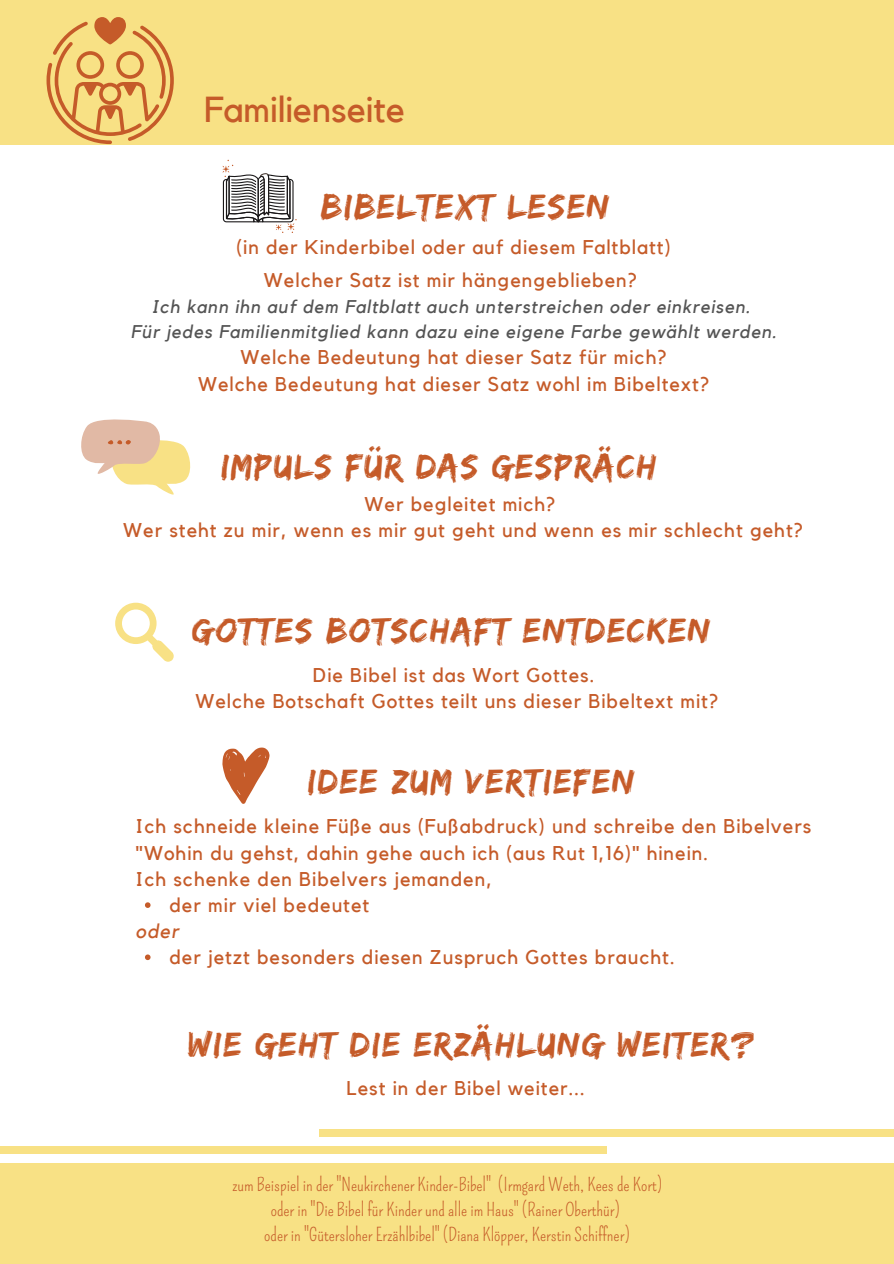
<style>
.page{position:relative;width:894px;height:1264px;background:#fff}
.page>*{position:absolute;margin:0;border:0;box-sizing:border-box;transform-origin:0 0}
.t1{font:36px "Edo";letter-spacing:.05em;color:#c55b29}
.t2{font:36px "Kollektif";color:#c55b29}
.t3{font:19.8px/26.1px "Kollektif";letter-spacing:.05em;color:#c55b29}
.t4{font:italic 19.8px "Kollektif";color:#c55b29}
.t5{font:italic 18.3px "Kollektif";letter-spacing:.05em;color:#545454}
.t6{font:18px "Pompiere";color:#c55b29}
</style>
<div class="page">
<div style="left:0;top:0;width:893px;height:144px;background:#f8e185"></div>
<svg style="left:46px;top:17px;width:128px;height:127px"></svg>
<svg style="left:145px;top:902px;width:5px;height:5px"></svg>
<svg style="left:145px;top:954px;width:5px;height:6px"></svg>
<div style="left:319px;top:1128px;width:574px;height:8px;background:#f8e185"></div>
<div style="left:0;top:1146px;width:606px;height:8px;background:#f8e185"></div>
<div style="left:0;top:1163px;width:893px;height:100px;background:#f8e185"></div>
<svg style="left:81px;top:419px;width:110px;height:76px"></svg>
<svg style="left:222px;top:747px;width:47px;height:57px"></svg>
<svg style="left:115px;top:602px;width:59px;height:59px"></svg>
<svg style="left:222px;top:160px;width:74px;height:73px"></svg>
<p class="t2" style="left:204px;top:93px;width:202px">Familienseite</p>
<p class="t1" style="left:321px;top:185px;width:290px">BIBELTEXT LESEN</p>
<p class="t3" style="left:236px;top:234px;width:435px">(in der Kinderbibel oder auf diesem Faltblatt)</p>
<p class="t3" style="left:264px;top:268px;width:374px">Welcher Satz ist mir hängengeblieben?</p>
<p class="t5" style="left:151px;top:298px;width:600px">Ich kann ihn auf dem Faltblatt auch unterstreichen oder einkreisen.</p>
<p class="t5" style="left:131px;top:323px;width:647px">Für jedes Familienmitglied kann dazu eine eigene Farbe gewählt werden.</p>
<p class="t3" style="left:240px;top:345px;width:427px">Welche Bedeutung hat dieser Satz für mich?</p>
<p class="t3" style="left:198px;top:372px;width:512px">Welche Bedeutung hat dieser Satz wohl im Bibeltext?</p>
<p class="t1" style="left:221px;top:446px;width:437px">IMPULS FÜR DAS GESPRÄCH</p>
<p class="t3" style="left:364px;top:492px;width:192px">Wer begleitet mich?</p>
<p class="t3" style="left:123px;top:518px;width:681px">Wer steht zu mir, wenn es mir gut geht und wenn es mir schlecht geht?</p>
<p class="t1" style="left:192px;top:609px;width:520px">GOTTES BOTSCHAFT ENTDECKEN</p>
<p class="t3" style="left:313px;top:662px;width:283px">Die Bibel ist das Wort Gottes.</p>
<p class="t3" style="left:195px;top:688px;width:524px">Welche Botschaft Gottes teilt uns dieser Bibeltext mit?</p>
<p class="t1" style="left:307px;top:760px;width:328px">IDEE ZUM VERTIEFEN</p>
<p class="t3" style="left:136px;top:814px;width:677px">Ich schneide kleine Füße aus (Fußabdruck) und schreibe den Bibelvers "Wohin du gehst, dahin gehe auch ich (aus Rut 1,16)" hinein.</p>
<p class="t3" style="left:136px;top:866px;width:358px">Ich schenke den Bibelvers jemanden,</p>
<p class="t4" style="left:136px;top:921px;width:44px">oder</p>
<p class="t3" style="left:169px;top:892px;width:201px">der mir viel bedeutet</p>
<p class="t3" style="left:169px;top:944px;width:506px">der jetzt besonders diesen Zuspruch Gottes braucht.</p>
<p class="t1" style="left:188px;top:1023px;width:568px">WIE GEHT DIE ERZÄHLUNG WEITER?</p>
<p class="t3" style="left:346px;top:1075px;width:240px">Lest in der Bibel weiter...</p>
<p class="t6" style="left:232px;top:1174px;width:431px">zum Beispiel in der "Neukirchener Kinder-Bibel" (Irmgard Weth, Kees de Kort)</p>
<p class="t6" style="left:271px;top:1199px;width:350px">oder in "Die Bibel für Kinder und alle im Haus" (Rainer Oberthür)</p>
<p class="t6" style="left:264px;top:1223px;width:367px">oder in "Gütersloher Erzählbibel" (Diana Klöpper, Kerstin Schiffner)</p>
</div>
